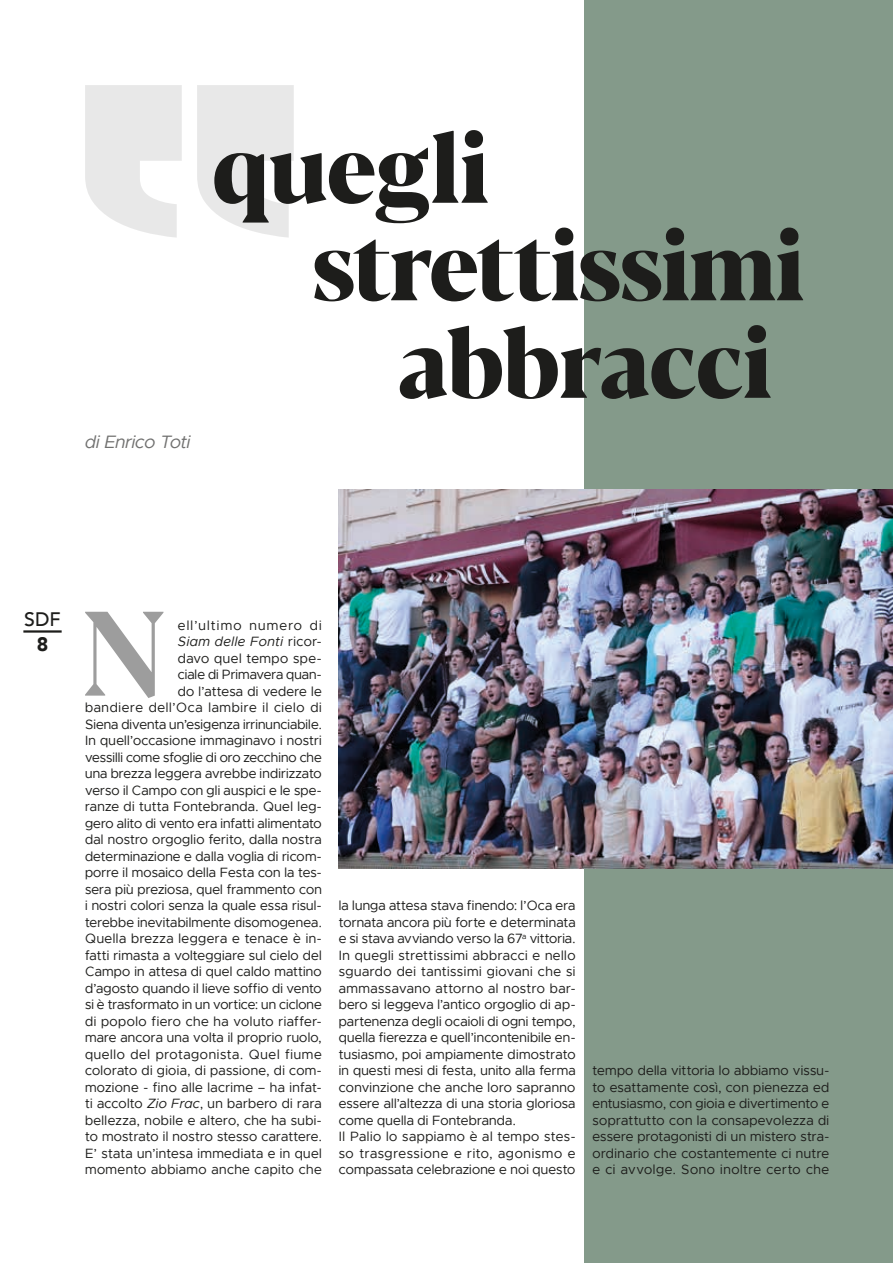
<style>
.page{position:relative;width:893px;height:1263px;background:#fff}
.page>*{position:absolute;margin:0;border:0;box-sizing:border-box;transform-origin:0 0}
.t1{font:700 119.4px "Blacker Display";color:#9d9d9d}
.t2{font:800 97.5px "Blacker Display";letter-spacing:-.025em;color:#1d1d1b;scale:.95 1}
.t3{font:500 19.5px "Avenir";color:#1d1d1b}
.t4{font:900 19.5px "Avenir";color:#1d1d1b}
.t5{font:italic 18px "Metropolis";letter-spacing:-.01em;color:#70706f}
.t6{font:13.5px/16.5px "Metropolis";letter-spacing:.015em;color:#1d1d1b;text-align:right}
.s1{font-style:italic}
</style>
<div class="page">
<div style="left:584px;top:0;width:309px;height:1263px;background:#849a8a"></div>
<svg style="left:85px;top:85px;width:97px;height:153px"></svg>
<svg style="left:197px;top:85px;width:97px;height:153px"></svg>
<img style="left:339px;top:489px;width:554px;height:380px">
<hr style="left:23px;top:630px;width:39px;height:3px;background:#1d1d1b">
<h3 class="t5" style="left:85px;top:431px;width:107px">di Enrico Toti</h3>
<h2 class="t2" style="left:212px;top:109px;width:294px">quegli</h2>
<h2 class="t2" style="left:312px;top:206px;width:521px">strettissimi</h2>
<h2 class="t2" style="left:398px;top:304px;width:396px">abbracci</h2>
<h3 class="t3" style="left:24px;top:603px;width:38px">SDF</h3>
<h3 class="t4" style="left:37px;top:627px;width:13px">8</h3>
<h1 class="t1" style="left:82px;top:581px;width:85px">N</h1>
<p class="t6" style="left:85px;top:617px;width:238px">ell’ultimo numero di<br><span class="s1">Siam delle Fonti</span> ricor-<br>davo quel tempo spe-<br>ciale di Primavera quan-<br>do l’attesa di vedere le<br>bandiere dell’Oca lambire il cielo di Siena diventa un’esigenza irrinunciabile.<br>In quell’occasione immaginavo i nostri vessilli come sfoglie di oro zecchino che una brezza leggera avrebbe indirizzato verso il Campo con gli auspici e le spe&shy;ranze di tutta Fontebranda. Quel leg&shy;gero alito di vento era infatti alimentato dal nostro orgoglio ferito, dalla nostra determinazione e dalla voglia di ricom&shy;porre il mosaico della Festa con la tes&shy;sera più preziosa, quel frammento con i nostri colori senza la quale essa risul&shy;terebbe inevitabilmente disomogenea.<br>Quella brezza leggera e tenace è in&shy;fatti rimasta a volteggiare sul cielo del Campo in attesa di quel caldo mattino d’agosto quando il lieve soffio di vento si è trasformato in un vortice: un ciclone di popolo fiero che ha voluto riaffer&shy;mare ancora una volta il proprio ruolo, quello del protagonista. Quel fiume colorato di gioia, di passione, di com&shy;mozione - fino alle lacrime – ha infat&shy;ti accolto <span class="s1">Zio Frac</span>, un barbero di rara bellezza, nobile e altero, che ha subi&shy;to mostrato il nostro stesso carattere.<br>E’ stata un’intesa immediata e in quel momento abbiamo anche capito che</p>
<p class="t6" style="left:339px;top:897px;width:238px;text-align:left">la lunga attesa stava finendo: l’Oca era tornata ancora più forte e determinata e si stava avviando verso la 67<sup>a</sup> vittoria.<br>In quegli strettissimi abbracci e nello sguardo dei tantissimi giovani che si ammassavano attorno al nostro bar&shy;bero si leggeva l’antico orgoglio di ap&shy;partenenza degli ocaioli di ogni tempo, quella fierezza e quell’incontenibile en&shy;tusiasmo, poi ampiamente dimostrato in questi mesi di festa, unito alla ferma convinzione che anche loro sapranno essere all’altezza di una storia gloriosa come quella di Fontebranda.<br>Il Palio lo sappiamo è al tempo stes&shy;so trasgressione e rito, agonismo e compassata celebrazione e noi questo</p>
<p class="t6" style="left:592px;top:1062px;width:238px;text-align:justify">tempo della vittoria lo abbiamo vissu&shy;to esattamente così, con pienezza ed entusiasmo, con gioia e divertimento e soprattutto con la consapevolezza di essere protagonisti di un mistero stra&shy;ordinario che costantemente ci nutre e ci avvolge. Sono inoltre certo che</p>
</div>
